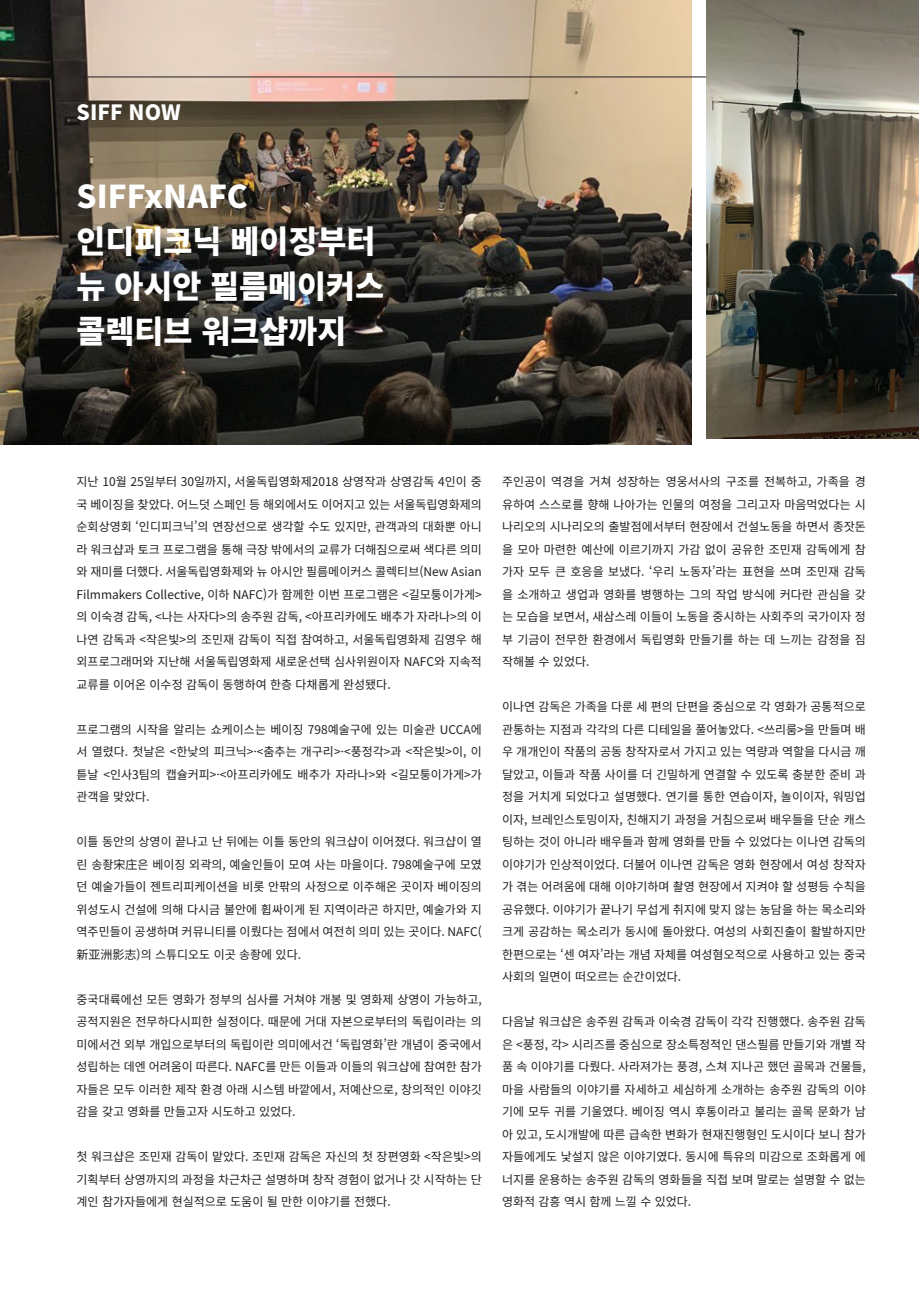
<style>
.page{position:relative;width:919px;height:1289px;background:#fff}
.page>*{position:absolute;margin:0;border:0;box-sizing:border-box;transform-origin:0 0}
.t1{font:900 31.5px/45px "Noto Sans CJ Kkr";color:#fff}
.t2{font:900 21px "Noto Sans CJ Kkr";color:#fff}
.t3{font:12px/22.5px "Noto Sans CJ Kkr";color:#231f20;text-align:justify}
</style>
<div class="page">
<img style="left:0;top:0;width:691px;height:444px">
<hr style="left:77px;top:77px;width:756px;height:1px;background:#231f20">
<img style="left:706px;top:0;width:212px;height:438px">
<h2 class="t2" style="left:77px;top:100px;width:106px">SIFF NOW</h2>
<h1 class="t1" style="left:77px;top:175px;width:309px">SIFFxNAFC 인디피크닉 베이징부터 뉴 아시안 필름메이커스 콜렉티브 워크샵까지</h1>
<p class="t3" style="left:77px;top:470px;width:407px">지난 10월 25일부터 30일까지, 서울독립영화제2018 상영작과 상영감독 4인이 중 국 베이징을 찾았다. 어느덧 스페인 등 해외에서도 이어지고 있는 서울독립영화제의 순회상영회 ‘인디피크닉’의 연장선으로 생각할 수도 있지만, 관객과의 대화뿐 아니 라 워크샵과 토크 프로그램을 통해 극장 밖에서의 교류가 더해짐으로써 색다른 의미 와 재미를 더했다. 서울독립영화제와 뉴 아시안 필름메이커스 콜렉티브(New Asian Filmmakers Collective, 이하 NAFC)가 함께한 이번 프로그램은 &lt;길모퉁이가게&gt; 의 이숙경 감독, &lt;나는 사자다&gt;의 송주원 감독, &lt;아프리카에도 배추가 자라나&gt;의 이 나연 감독과 &lt;작은빛&gt;의 조민재 감독이 직접 참여하고, 서울독립영화제 김영우 해 외프로그래머와 지난해 서울독립영화제 새로운선택 심사위원이자 NAFC와 지속적 교류를 이어온 이수정 감독이 동행하여 한층 다채롭게 완성됐다.</p>
<p class="t3" style="left:77px;top:718px;width:407px">프로그램의 시작을 알리는 쇼케이스는 베이징 798예술구에 있는 미술관 UCCA에 서 열렸다. 첫날은 &lt;한낮의 피크닉&gt;·&lt;춤추는 개구리&gt;·&lt;풍정각&gt;과 &lt;작은빛&gt;이, 이 튿날 &lt;인사3팀의 캡슐커피&gt;·&lt;아프리카에도 배추가 자라나&gt;와 &lt;길모퉁이가게&gt;가 관객을 맞았다.</p>
<p class="t3" style="left:77px;top:830px;width:407px">이틀 동안의 상영이 끝나고 난 뒤에는 이틀 동안의 워크샵이 이어졌다. 워크샵이 열 린 송좡宋庄은 베이징 외곽의, 예술인들이 모여 사는 마을이다. 798예술구에 모였 던 예술가들이 젠트리피케이션을 비롯 안팎의 사정으로 이주해온 곳이자 베이징의 위성도시 건설에 의해 다시금 불안에 휩싸이게 된 지역이라곤 하지만, 예술가와 지 역주민들이 공생하며 커뮤니티를 이뤘다는 점에서 여전히 의미 있는 곳이다. NAFC(新亚洲影志)의 스튜디오도 이곳 송좡에 있다.</p>
<p class="t3" style="left:77px;top:988px;width:407px">중국대륙에선 모든 영화가 정부의 심사를 거쳐야 개봉 및 영화제 상영이 가능하고, 공적지원은 전무하다시피한 실정이다. 때문에 거대 자본으로부터의 독립이라는 의 미에서건 외부 개입으로부터의 독립이란 의미에서건 ‘독립영화’란 개념이 중국에서 성립하는 데엔 어려움이 따른다. NAFC를 만든 이들과 이들의 워크샵에 참여한 참가 자들은 모두 이러한 제작 환경 아래 시스템 바깥에서, 저예산으로, 창의적인 이야깃 감을 갖고 영화를 만들고자 시도하고 있었다.</p>
<p class="t3" style="left:77px;top:1145px;width:407px">첫 워크샵은 조민재 감독이 맡았다. 조민재 감독은 자신의 첫 장편영화 &lt;작은빛&gt;의 기획부터 상영까지의 과정을 차근차근 설명하며 창작 경험이 없거나 갓 시작하는 단 계인 참가자들에게 현실적으로 도움이 될 만한 이야기를 전했다.</p>
<p class="t3" style="left:502px;top:470px;width:365px">주인공이 역경을 거쳐 성장하는 영웅서사의 구조를 전복하고, 가족을 경 유하여 스스로를 향해 나아가는 인물의 여정을 그리고자 마음먹었다는 시 나리오의 시나리오의 출발점에서부터 현장에서 건설노동을 하면서 종잣돈 을 모아 마련한 예산에 이르기까지 가감 없이 공유한 조민재 감독에게 참 가자 모두 큰 호응을 보냈다. ‘우리 노동자’라는 표현을 쓰며 조민재 감독 을 소개하고 생업과 영화를 병행하는 그의 작업 방식에 커다란 관심을 갖 는 모습을 보면서, 새삼스레 이들이 노동을 중시하는 사회주의 국가이자 정 부 기금이 전무한 환경에서 독립영화 만들기를 하는 데 느끼는 감정을 짐 작해볼 수 있었다.</p>
<p class="t3" style="left:502px;top:695px;width:365px">이나연 감독은 가족을 다룬 세 편의 단편을 중심으로 각 영화가 공통적으로 관통하는 지점과 각각의 다른 디테일을 풀어놓았다. &lt;쓰리룸&gt;을 만들며 배 우 개개인이 작품의 공동 창작자로서 가지고 있는 역량과 역할을 다시금 깨 달았고, 이들과 작품 사이를 더 긴밀하게 연결할 수 있도록 충분한 준비 과 정을 거치게 되었다고 설명했다. 연기를 통한 연습이자, 놀이이자, 워밍업 이자, 브레인스토밍이자, 친해지기 과정을 거침으로써 배우들을 단순 캐스 팅하는 것이 아니라 배우들과 함께 영화를 만들 수 있었다는 이나연 감독의 이야기가 인상적이었다. 더불어 이나연 감독은 영화 현장에서 여성 창작자 가 겪는 어려움에 대해 이야기하며 촬영 현장에서 지켜야 할 성평등 수칙을 공유했다. 이야기가 끝나기 무섭게 취지에 맞지 않는 농담을 하는 목소리와 크게 공감하는 목소리가 동시에 돌아왔다. 여성의 사회진출이 활발하지만 한편으로는 ‘센 여자’라는 개념 자체를 여성혐오적으로 사용하고 있는 중국 사회의 일면이 떠오르는 순간이었다.</p>
<p class="t3" style="left:502px;top:1010px;width:365px">다음날 워크샵은 송주원 감독과 이숙경 감독이 각각 진행했다. 송주원 감독 은 &lt;풍정, 각&gt; 시리즈를 중심으로 장소특정적인 댄스필름 만들기와 개별 작 품 속 이야기를 다뤘다. 사라져가는 풍경, 스쳐 지나곤 했던 골목과 건물들, 마을 사람들의 이야기를 자세하고 세심하게 소개하는 송주원 감독의 이야 기에 모두 귀를 기울였다. 베이징 역시 후통이라고 불리는 골목 문화가 남 아 있고, 도시개발에 따른 급속한 변화가 현재진행형인 도시이다 보니 참가 자들에게도 낯설지 않은 이야기였다. 동시에 특유의 미감으로 조화롭게 에 너지를 운용하는 송주원 감독의 영화들을 직접 보며 말로는 설명할 수 없는 영화적 감흥 역시 함께 느낄 수 있었다.</p>
</div>
